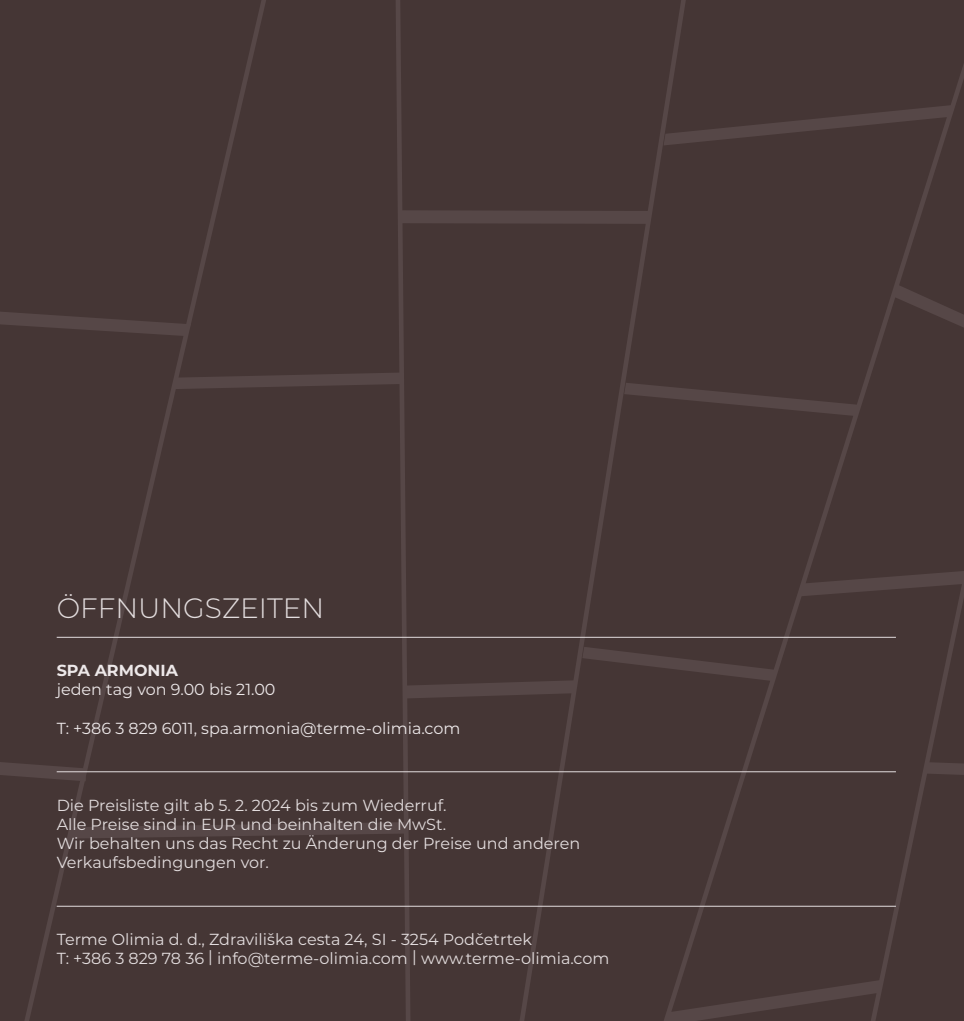
<style>
.page{position:relative;width:964px;height:1021px;background:#fff}
.page>*{position:absolute;margin:0;border:0;box-sizing:border-box;transform-origin:0 0}
.t1{font:300 28px "Montserrat";color:#e3ddde}
.t2{font:16px/19.2px "Montserrat";color:#e3ddde}
.t3{font:16px "Montserrat";color:#ede8e9}
.t4{font:700 16px "Montserrat";color:#ede8e9}
</style>
<div class="page">
<div style="left:0;top:0;width:964px;height:1020px;background:#453635"></div>
<hr style="left:57px;top:637px;width:839px;height:1px;background:#e3ddde">
<hr style="left:57px;top:771px;width:839px;height:1px;background:#e3ddde">
<hr style="left:57px;top:905px;width:839px;height:1px;background:#e3ddde">
<h1 class="t1" style="left:57px;top:589px;width:269px">ÖFFNUNGSZEITEN</h1>
<p class="t4" style="left:57px;top:659px;width:123px">SPA ARMONIA</p>
<p class="t3" style="left:57px;top:678px;width:220px">jeden tag von 9.00 bis 21.00</p>
<p class="t3" style="left:57px;top:717px;width:405px">T: +386 3 829 6011, spa.armonia@terme-olimia.com</p>
<p class="t2" style="left:57px;top:794px;width:525px">Die Preisliste gilt ab 5. 2. 2024 bis zum Wiederruf.<br>Alle Preise sind in EUR und beinhalten die MwSt.<br>Wir behalten uns das Recht zu Änderung der Preise und anderen Verkaufsbedingungen vor.</p>
<p class="t2" style="left:57px;top:929px;width:554px">Terme Olimia d. d., Zdraviliška cesta 24, SI - 3254 Podčetrtek<br>T: +386 3 829 78 36 | info@terme-olimia.com | www.terme-olimia.com</p>
</div>
